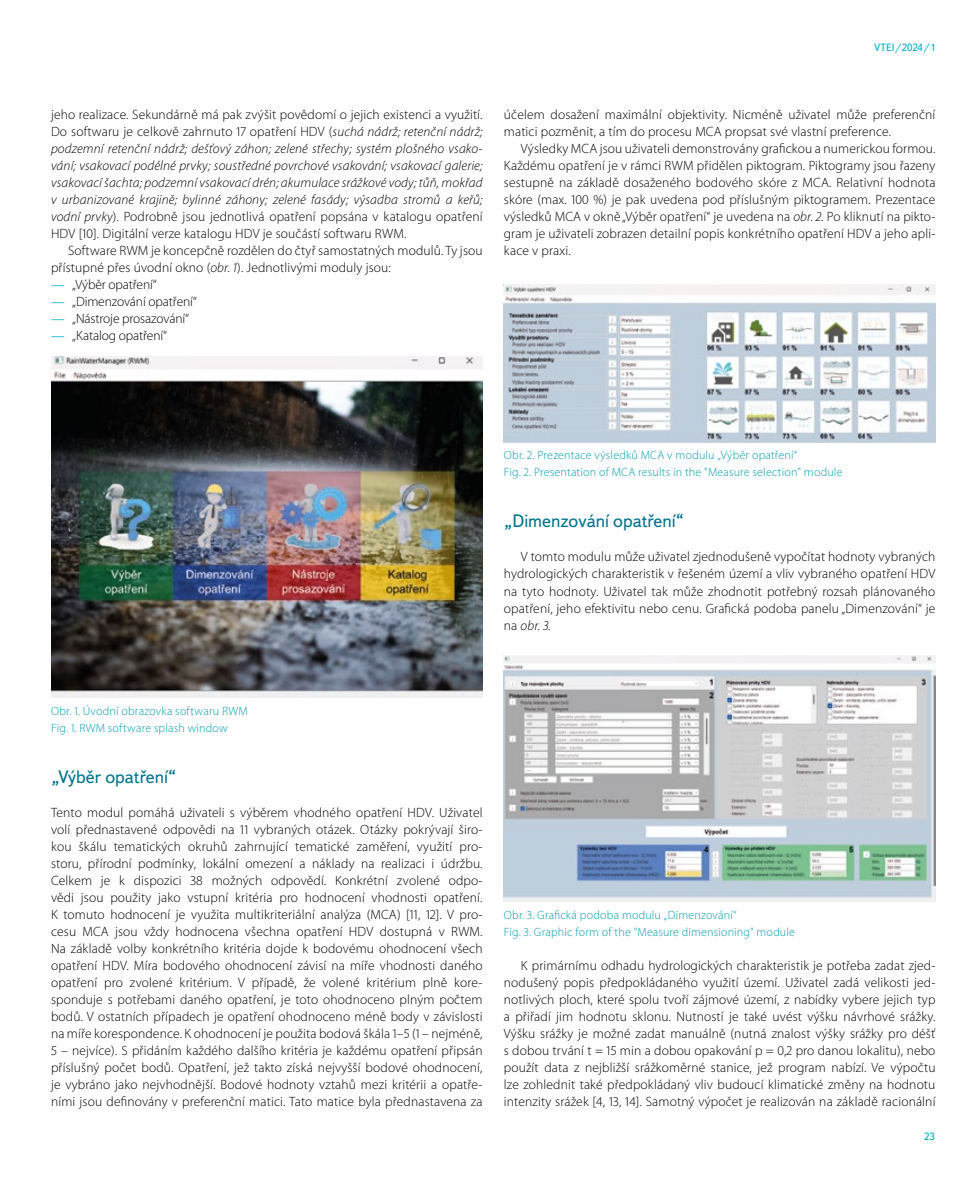
<style>
.page{position:relative;width:978px;height:1191px;background:#fff}
.page>*{position:absolute;margin:0;border:0;box-sizing:border-box;transform-origin:0 0}
.t1{font:18px "Textbook New";color:#00748c}
.t2{font:300 13.5px/17px "Myriad Pro";letter-spacing:.01em;color:#000;text-align:justify}
.t3{font:italic 300 13.5px/17px "Myriad Pro";letter-spacing:.01em;color:#000;text-align:justify}
.t4{font:300 13.5px "Myriad Pro";letter-spacing:-.01em;color:#000}
.t5{font:300 12px/17px "Myriad Pro";letter-spacing:.015em;color:#009cb4}
.t6{font:10.5px "Textbook New";color:#00afcb}
.s1{font-style:normal}
.s2{font-style:italic}
.s3{font-family:"Chaparral Pro";font-weight:400;color:#00afcb}
</style>
<div class="page">
<img style="left:51px;top:356px;width:432px;height:341px">
<img style="left:504px;top:284px;width:431px;height:158px">
<img style="left:504px;top:655px;width:431px;height:246px">
<p class="t6" style="left:874px;top:41px;width:63px">VTEI/2024/1</p>
<p class="t3" style="left:51px;top:106px;width:433px"><span class="s1">jeho realizace. Sekundárně má pak zvýšit povědomí o jejich existenci a využití.<br>Do softwaru je celkově zahrnuto 17 opatření HDV (</span>suchá nádrž; retenční nádrž; podzemní retenční nádrž; dešťový záhon; zelené střechy; systém plošného vsako&shy;vání; vsakovací podélné prvky; soustředné povrchové vsakování; vsakovací galerie; vsakovací šachta; podzemní vsakovací drén; akumulace srážkové vody; tůň, mokřad v urbanizované krajině; bylinné záhony; zelené fasády; výsadba stromů a keřů; vodní prvky<span class="s1">). Podrobně jsou jednotlivá opatření popsána v katalogu opatření HDV [10]. Digitální verze katalogu HDV je součástí softwaru RWM.</span></p>
<p class="t2" style="left:51px;top:242px;width:433px;text-indent:17px">Software RWM je koncepčně rozdělen do čtyř samostatných modulů. Ty jsou přístupné přes úvodní okno (<span class="s2">obr. 1</span>). Jednotlivými moduly jsou:</p>
<p class="t4" style="left:51px;top:277px;width:107px"><span class="s3">—</span> „Výběr opatření“</p>
<p class="t4" style="left:51px;top:294px;width:147px"><span class="s3">—</span> „Dimenzování opatření“</p>
<p class="t4" style="left:51px;top:311px;width:140px"><span class="s3">—</span> „Nástroje prosazování“</p>
<p class="t4" style="left:51px;top:328px;width:118px"><span class="s3">—</span> „Katalog opatření“</p>
<p class="t2" style="left:504px;top:106px;width:433px">účelem dosažení maximální objektivity. Nicméně uživatel může preferenční matici pozměnit, a tím do procesu MCA propsat své vlastní preference.</p>
<p class="t2" style="left:504px;top:140px;width:433px;text-indent:17px">Výsledky MCA jsou uživateli demonstrovány grafickou a numerickou formou.<br>Každému opatření je v rámci RWM přidělen piktogram. Piktogramy jsou řazeny sestupně na základě dosaženého bodového skóre z MCA. Relativní hodnota skóre (max. 100 %) je pak uvedena pod příslušným piktogramem. Prezentace výsledků MCA v okně „Výběr opatření“ je uvedena na <span class="s2">obr. 2.</span> Po kliknutí na pikto&shy;gram je uživateli zobrazen detailní popis konkrétního opatření HDV a jeho apli&shy;kace v praxi.</p>
<p class="t5" style="left:504px;top:447px;width:340px">Obr. 2. Prezentace výsledků MCA v modulu „Výběr opatření“<br>Fig. 2. Presentation of MCA results in the "Measure selection" module</p>
<h1 class="t1" style="left:504px;top:510px;width:182px">„Dimenzování opatření“</h1>
<p class="t2" style="left:504px;top:548px;width:433px;text-indent:17px">V tomto modulu může uživatel zjednodušeně vypočítat hodnoty vybraných hydrologických charakteristik v řešeném území a vliv vybraného opatření HDV na tyto hodnoty. Uživatel tak může zhodnotit potřebný rozsah plánovaného opatření, jeho efektivitu nebo cenu. Grafická podoba panelu „Dimenzování“ je na <span class="s2">obr. 3.</span></p>
<p class="t5" style="left:51px;top:702px;width:198px">Obr. 1. Úvodní obrazovka softwaru RWM<br>Fig. 1. RWM software splash window</p>
<h1 class="t1" style="left:51px;top:765px;width:127px">„Výběr opatření“</h1>
<p class="t2" style="left:51px;top:803px;width:433px">Tento modul pomáhá uživateli s výběrem vhodného opatření HDV. Uživatel volí přednastavené odpovědi na 11 vybraných otázek. Otázky pokrývají širo&shy;kou škálu tematických okruhů zahrnující tematické zaměření, využití pro&shy;storu, přírodní podmínky, lokální omezení a náklady na realizaci i údržbu.<br>Celkem je k dispozici 38 možných odpovědí. Konkrétní zvolené odpo&shy;vědi jsou použity jako vstupní kritéria pro hodnocení vhodnosti opatření.<br>K tomuto hodnocení je využita multikriteriální analýza (MCA) [11, 12]. V pro&shy;cesu MCA jsou vždy hodnocena všechna opatření HDV dostupná v RWM.<br>Na základě volby konkrétního kritéria dojde k bodovému ohodnocení všech opatření HDV. Míra bodového ohodnocení závisí na míře vhodnosti daného opatření pro zvolené kritérium. V případě, že volené kritérium plně kore&shy;sponduje s potřebami daného opatření, je toto ohodnoceno plným počtem bodů. V ostatních případech je opatření ohodnoceno méně body v závislosti na míře korespondence. K ohodnocení je použita bodová škála 1–5 (1 – nejméně, 5 – nejvíce). S přidáním každého dalšího kritéria je každému opatření připsán příslušný počet bodů. Opatření, jež takto získá nejvyšší bodové ohodnocení, je vybráno jako nejvhodnější. Bodové hodnoty vztahů mezi kritérii a opatře&shy;ními jsou definovány v preferenční matici. Tato matice byla přednastavena za</p>
<p class="t5" style="left:504px;top:906px;width:293px">Obr. 3. Grafická podoba modulu „Dimenzování“<br>Fig. 3. Graphic form of the "Measure dimensioning" module</p>
<p class="t2" style="left:504px;top:956px;width:433px;text-indent:17px">K primárnímu odhadu hydrologických charakteristik je potřeba zadat zjed&shy;nodušený popis předpokládaného využití území. Uživatel zadá velikosti jed&shy;notlivých ploch, které spolu tvoří zájmové území, z nabídky vybere jejich typ a přiřadí jim hodnotu sklonu. Nutností je také uvést výšku návrhové srážky.<br>Výšku srážky je možné zadat manuálně (nutná znalost výšky srážky pro déšť s dobou trvání t = 15 min a dobou opakování p = 0,2 pro danou lokalitu), nebo použít data z nejbližší srážkoměrné stanice, jež program nabízí. Ve výpočtu lze zohlednit také předpokládaný vliv budoucí klimatické změny na hodnotu intenzity srážek [4, 13, 14]. Samotný výpočet je realizován na základě racionální</p>
<p class="t6" style="left:924px;top:1130px;width:12px">23</p>
</div>
